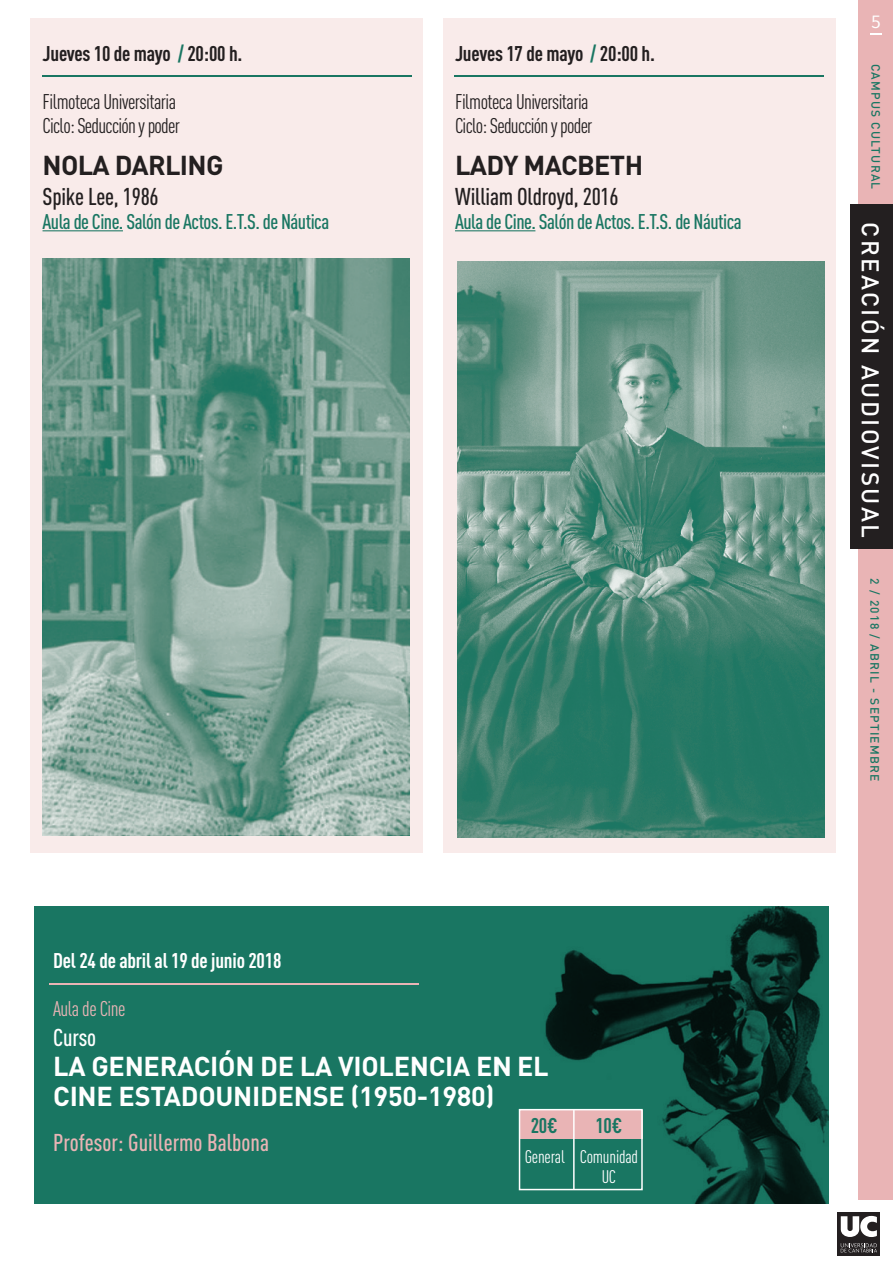
<style>
.page{position:relative;width:893px;height:1276px;background:#fff}
.page>*{position:absolute;margin:0;border:0;box-sizing:border-box;transform-origin:0 0}
.t1{font:700 27px/30px "DIN";letter-spacing:-.01em;color:#fff}
.t2{font:700 27px "DIN";letter-spacing:-.025em;color:#231f20}
.t3{font:500 24px "DIN Cond";letter-spacing:-.01em;color:#231f20}
.t4{font:500 24px "DIN Cond";color:#e9b4b5}
.t5{font:500 24px "DIN";letter-spacing:.1em;color:#fff}
.t6{font:500 24px "DIN Cond";letter-spacing:-.01em;color:#fff}
.t7{font:21px/24px "DIN Cond Regular Alternate";letter-spacing:-.025em;color:#231f20}
.t8{font:500 21px "DIN Cond";letter-spacing:-.025em;color:#197662}
.t9{font:700 21px "DIN Cond";letter-spacing:-.01em;color:#231f20}
.t10{font:700 21px "DIN Cond";letter-spacing:-.01em;color:#fff}
.t11{font:21px "DIN Cond Regular Alternate";letter-spacing:-.025em;color:#e9b4b5}
.t12{font:700 21px "DIN Cond";color:#197662}
.t13{font:18px/20.7px "DIN Cond Regular Alternate";letter-spacing:-.01em;color:#fff}
.t14{font:18px "Compatil Fact LT";color:#fff}
.t15{font:500 12px "DIN";letter-spacing:.1em;color:#197662}
.s1{color:#197662}
</style>
<div class="page">
<div style="left:859px;top:0;width:34px;height:1276px;background:#e9b4b5"></div>
<div style="left:825px;top:1200px;width:68px;height:76px;background:#fff"></div>
<div style="left:837px;top:1212px;width:43px;height:43px;background:#231f20"></div>
<svg style="left:841px;top:1216px;width:36px;height:21px"></svg>
<svg style="left:841px;top:1243px;width:36px;height:9px"></svg>
<div style="left:34px;top:907px;width:795px;height:297px;background:#197662"></div>
<div style="left:850px;top:205px;width:43px;height:344px;background:#231f20"></div>
<svg style="left:870px;top:33px;width:12px;height:2px"></svg>
<hr style="left:49px;top:983px;width:369px;height:1px;background:#e9b4b5">
<div style="left:443px;top:19px;width:393px;height:834px;background:#f9ebea"></div>
<div style="left:30px;top:19px;width:393px;height:834px;background:#f9ebea"></div>
<hr style="left:43px;top:75px;width:369px;height:2px;background:#197662">
<hr style="left:454px;top:75px;width:369px;height:2px;background:#197662">
<hr style="left:43px;top:230px;width:80px;height:1px;background:#197662">
<hr style="left:455px;top:230px;width:80px;height:1px;background:#197662">
<img style="left:43px;top:259px;width:366px;height:576px">
<img style="left:458px;top:261px;width:366px;height:576px">
<img style="left:518px;top:907px;width:310px;height:297px">
<div style="left:519px;top:1110px;width:124px;height:29px;background:#e9b4b5"></div>
<hr style="left:573px;top:1109px;width:2px;height:80px;background:#fff">
<div style="left:519px;top:1109px;width:124px;height:81px;border:2px solid #fff"></div>
<p class="t9" style="left:43px;top:40px;width:201px">Jueves 10 de mayo <span class="s1">/</span> 20:00 h.</p>
<p class="t7" style="left:43px;top:89px;width:139px">Filmoteca Universitaria<br>Ciclo: Seducción y poder</p>
<p class="t2" style="left:43px;top:147px;width:183px">NOLA DARLING</p>
<p class="t3" style="left:43px;top:182px;width:118px">Spike Lee, 1986</p>
<p class="t8" style="left:43px;top:209px;width:288px">Aula de Cine. Salón de Actos. E.T.S. de Náutica</p>
<p class="t9" style="left:455px;top:40px;width:201px">Jueves 17 de mayo <span class="s1">/</span> 20:00 h.</p>
<p class="t7" style="left:455px;top:89px;width:139px">Filmoteca Universitaria<br>Ciclo: Seducción y poder</p>
<p class="t2" style="left:455px;top:147px;width:190px">LADY MACBETH</p>
<p class="t3" style="left:455px;top:182px;width:165px">William Oldroyd, 2016</p>
<p class="t8" style="left:455px;top:209px;width:288px">Aula de Cine. Salón de Actos. E.T.S. de Náutica</p>
<p class="t10" style="left:53px;top:947px;width:230px">Del 24 de abril al 19 de junio 2018</p>
<p class="t11" style="left:53px;top:996px;width:74px">Aula de Cine</p>
<p class="t6" style="left:53px;top:1023px;width:44px">Curso</p>
<p class="t1" style="left:53px;top:1050px;width:497px">LA GENERACIÓN DE LA VIOLENCIA EN EL<br>CINE ESTADOUNIDENSE (1950-1980)</p>
<p class="t4" style="left:53px;top:1128px;width:217px">Profesor: Guillermo Balbona</p>
<p class="t12" style="left:531px;top:1113px;width:28px">20€</p>
<p class="t12" style="left:595px;top:1113px;width:28px">10€</p>
<p class="t13" style="left:602px;top:1145px;width:38px;text-indent:-77px">General Comunidad<br>UC</p>
<p class="t14" style="left:871px;top:11px;width:12px">5</p>
<p class="t15" style="left:883px;top:64px;width:127px;rotate:90deg">CAMPUS CULTURAL</p>
<p class="t5" style="left:886px;top:222px;width:317px;rotate:90deg">CREACIÓN AUDIOVISUAL</p>
<p class="t15" style="left:883px;top:578px;width:204px;rotate:90deg">2 / 2018 / ABRIL - SEPTIEMBRE</p>
</div>
